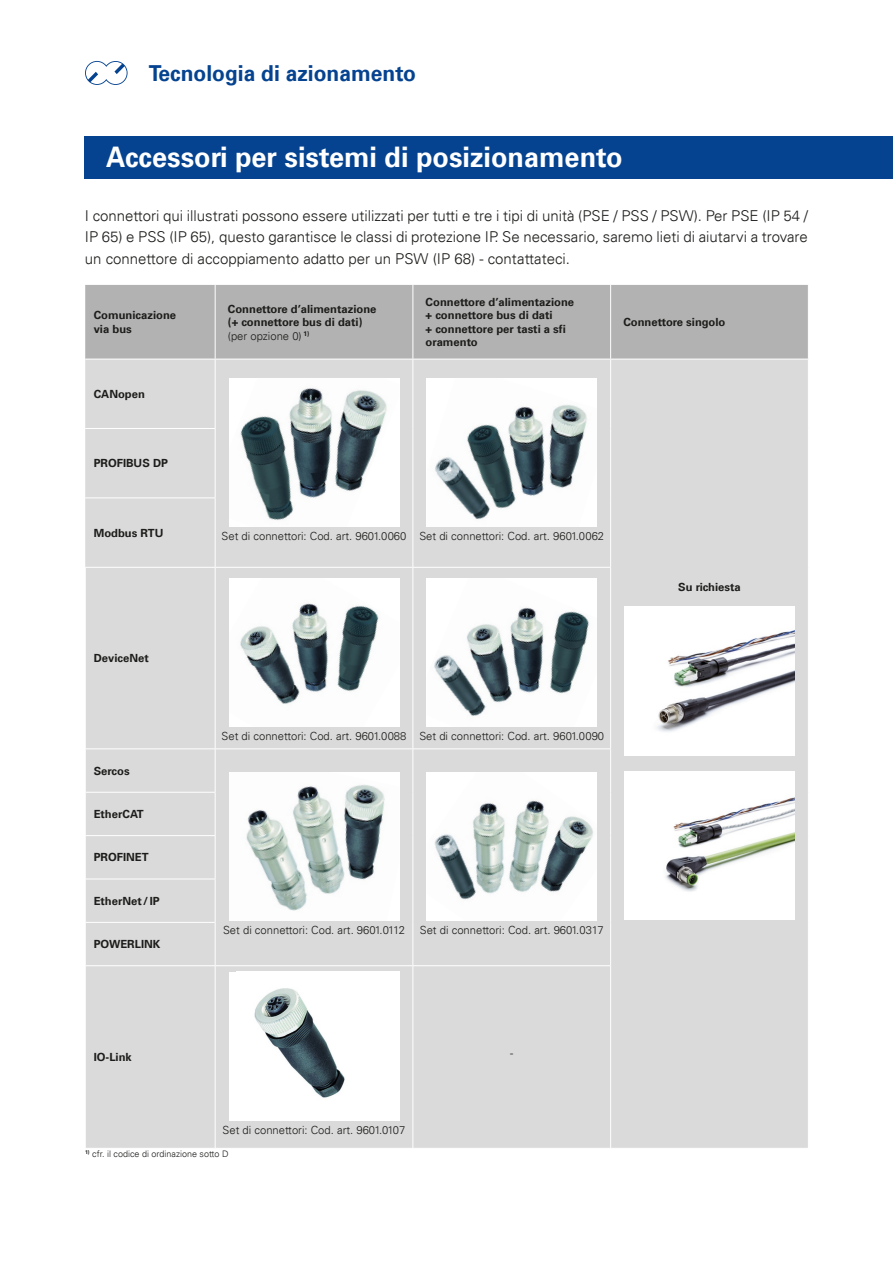
<style>
.page{position:relative;width:893px;height:1263px;background:#fff}
.page>*{position:absolute;margin:0;border:0;box-sizing:border-box;transform-origin:0 0}
.Balkentext{font:700 28.35px "Univers LT";color:#fff;scale:.95 1}
.t1{font:700 22.05px "Univers LT";color:#054390;scale:.95 1}
.Fließtext{font:300 15px/21.3px "Univers LT";color:#1d1d1b;text-align:justify}
.t2{font:700 11.25px/13.5px "Univers LT";color:#1d1d1b}
.t3{font:300 11.25px "Univers LT";color:#1d1d1b}
.Tabelle{font:300 9px "Univers LT";color:#1d1d1b}
.s1{font-weight:300}
</style>
<div class="page">
<svg style="left:85px;top:61px;width:43px;height:24px"></svg>
<div style="left:85px;top:136px;width:808px;height:43px;background:#054390"></div>
<div style="left:85px;top:285px;width:723px;height:74px;background:#b2b2b2"></div>
<div style="left:85px;top:360px;width:723px;height:788px;background:#dadada"></div>
<hr style="left:215px;top:285px;width:1px;height:74px;background:#fff">
<hr style="left:412px;top:285px;width:1px;height:74px;background:#fff">
<hr style="left:610px;top:285px;width:1px;height:74px;background:#fff">
<hr style="left:215px;top:359px;width:1px;height:69px;background:#fff">
<hr style="left:412px;top:359px;width:1px;height:69px;background:#fff">
<hr style="left:610px;top:359px;width:1px;height:69px;background:#fff">
<hr style="left:412px;top:428px;width:1px;height:70px;background:#fff">
<hr style="left:610px;top:428px;width:1px;height:70px;background:#fff">
<hr style="left:412px;top:498px;width:1px;height:69px;background:#fff">
<hr style="left:610px;top:498px;width:1px;height:69px;background:#fff">
<hr style="left:85px;top:428px;width:131px;height:1px;background:#fff">
<hr style="left:215px;top:429px;width:1px;height:68px;background:#fff">
<hr style="left:85px;top:497px;width:131px;height:1px;background:#fff">
<hr style="left:215px;top:498px;width:1px;height:69px;background:#fff">
<hr style="left:85px;top:567px;width:130px;height:1px;background:#fff">
<hr style="left:215px;top:567px;width:198px;height:1px;background:#fff">
<hr style="left:215px;top:568px;width:1px;height:180px;background:#fff">
<hr style="left:413px;top:567px;width:198px;height:1px;background:#fff">
<hr style="left:412px;top:568px;width:1px;height:180px;background:#fff">
<hr style="left:610px;top:568px;width:1px;height:180px;background:#fff">
<hr style="left:85px;top:568px;width:1px;height:181px;background:#fff">
<hr style="left:85px;top:748px;width:130px;height:1px;background:#fff">
<hr style="left:85px;top:749px;width:1px;height:43px;background:#fff">
<hr style="left:215px;top:748px;width:198px;height:1px;background:#fff">
<hr style="left:413px;top:748px;width:198px;height:1px;background:#fff">
<hr style="left:610px;top:749px;width:1px;height:43px;background:#fff">
<hr style="left:610px;top:792px;width:1px;height:44px;background:#fff">
<hr style="left:610px;top:836px;width:1px;height:43px;background:#fff">
<hr style="left:610px;top:879px;width:1px;height:43px;background:#fff">
<hr style="left:610px;top:922px;width:1px;height:44px;background:#fff">
<hr style="left:412px;top:966px;width:1px;height:182px;background:#fff">
<hr style="left:610px;top:966px;width:1px;height:182px;background:#fff">
<hr style="left:85px;top:792px;width:1px;height:44px;background:#fff">
<hr style="left:85px;top:836px;width:1px;height:43px;background:#fff">
<hr style="left:85px;top:879px;width:1px;height:43px;background:#fff">
<hr style="left:85px;top:922px;width:1px;height:44px;background:#fff">
<hr style="left:85px;top:966px;width:1px;height:182px;background:#fff">
<hr style="left:215px;top:749px;width:1px;height:43px;background:#fff">
<hr style="left:412px;top:749px;width:1px;height:43px;background:#fff">
<hr style="left:412px;top:792px;width:1px;height:44px;background:#fff">
<hr style="left:412px;top:836px;width:1px;height:43px;background:#fff">
<hr style="left:412px;top:879px;width:1px;height:43px;background:#fff">
<hr style="left:412px;top:922px;width:1px;height:43px;background:#fff">
<hr style="left:85px;top:792px;width:131px;height:1px;background:#fff">
<hr style="left:215px;top:793px;width:1px;height:42px;background:#fff">
<hr style="left:85px;top:835px;width:131px;height:1px;background:#fff">
<hr style="left:215px;top:836px;width:1px;height:43px;background:#fff">
<hr style="left:85px;top:879px;width:131px;height:1px;background:#fff">
<hr style="left:215px;top:879px;width:1px;height:43px;background:#fff">
<hr style="left:215px;top:922px;width:1px;height:43px;background:#fff">
<hr style="left:85px;top:922px;width:130px;height:1px;background:#fff">
<hr style="left:85px;top:965px;width:130px;height:1px;background:#fff">
<hr style="left:215px;top:965px;width:198px;height:1px;background:#fff">
<hr style="left:413px;top:965px;width:197px;height:1px;background:#fff">
<hr style="left:215px;top:966px;width:1px;height:182px;background:#fff">
<img style="left:229px;top:378px;width:170px;height:149px">
<img style="left:427px;top:378px;width:170px;height:149px">
<img style="left:624px;top:607px;width:170px;height:149px">
<div style="left:624px;top:771px;width:170px;height:149px;background:#fff"></div>
<img style="left:666px;top:797px;width:128px;height:95px">
<img style="left:229px;top:578px;width:170px;height:149px">
<img style="left:427px;top:578px;width:170px;height:149px">
<img style="left:229px;top:772px;width:170px;height:149px">
<img style="left:427px;top:772px;width:170px;height:149px">
<div style="left:229px;top:972px;width:170px;height:148px;background:#fff"></div>
<img style="left:254px;top:988px;width:91px;height:110px">
<h2 class="t1" style="left:149px;top:60px;width:283px">Tecnologia di azionamento</h2>
<p class="Balkentext" style="left:106px;top:140px;width:545px">Accessori per sistemi di posizionamento</p>
<p class="Fließtext" style="left:85px;top:205px;width:725px">I connettori qui illustrati possono essere utilizzati per tutti e tre i tipi di unità (PSE / PSS / PSW). Per PSE (IP 54 / IP 65) e PSS (IP 65), questo garantisce le classi di protezione IP. Se necessario, saremo lieti di aiutarvi a trovare un connettore di accoppiamento adatto per un PSW (IP 68) - contattateci.</p>
<p class="t2" style="left:94px;top:309px;width:84px">Comunicazione</p>
<p class="t2" style="left:94px;top:322px;width:40px">via bus</p>
<p class="t2" style="left:94px;top:387px;width:53px">CANopen</p>
<p class="t2" style="left:94px;top:457px;width:76px">PROFIBUS DP</p>
<p class="t2" style="left:94px;top:526px;width:71px">Modbus RTU</p>
<p class="t2" style="left:94px;top:651px;width:57px">DeviceNet</p>
<p class="t2" style="left:94px;top:764px;width:38px">Sercos</p>
<p class="t2" style="left:94px;top:807px;width:52px">EtherCAT</p>
<p class="t2" style="left:94px;top:851px;width:56px">PROFINET</p>
<p class="t2" style="left:94px;top:894px;width:67px">EtherNet / IP</p>
<p class="t2" style="left:94px;top:937px;width:68px">POWERLINK</p>
<p class="t2" style="left:228px;top:302px;width:150px">Connettore d’alimentazione (+ connettore bus di dati) <span class="s1">(per opzione 0)</span> <sup>1)</sup></p>
<p class="t2" style="left:426px;top:295px;width:150px">Connettore d’alimentazione + connettore bus di dati<br>+ connettore per tasti a sfi oramento</p>
<p class="t2" style="left:623px;top:315px;width:104px">Connettore singolo</p>
<p class="t3" style="left:222px;top:529px;width:186px">Set di connettori: Cod. art. 9601.0060</p>
<p class="t3" style="left:419px;top:529px;width:186px">Set di connettori: Cod. art. 9601.0062</p>
<p class="t3" style="left:222px;top:730px;width:186px">Set di connettori: Cod. art. 9601.0088</p>
<p class="t3" style="left:419px;top:730px;width:186px">Set di connettori: Cod. art. 9601.0090</p>
<p class="t2" style="left:678px;top:580px;width:64px">Su richiesta</p>
<p class="t3" style="left:223px;top:924px;width:183px">Set di connettori: Cod. art. 9601.0112</p>
<p class="t3" style="left:420px;top:924px;width:185px">Set di connettori: Cod. art. 9601.0317</p>
<p class="t2" style="left:94px;top:1050px;width:40px">IO-Link</p>
<p class="t3" style="left:223px;top:1123px;width:184px">Set di connettori: Cod. art. 9601.0107</p>
<p class="Tabelle" style="left:85px;top:1148px;width:145px"><sup>1)</sup> cfr. il codice di ordinazione sotto D</p>
<p class="t3" style="left:510px;top:1046px;width:5px">-</p>
</div>
